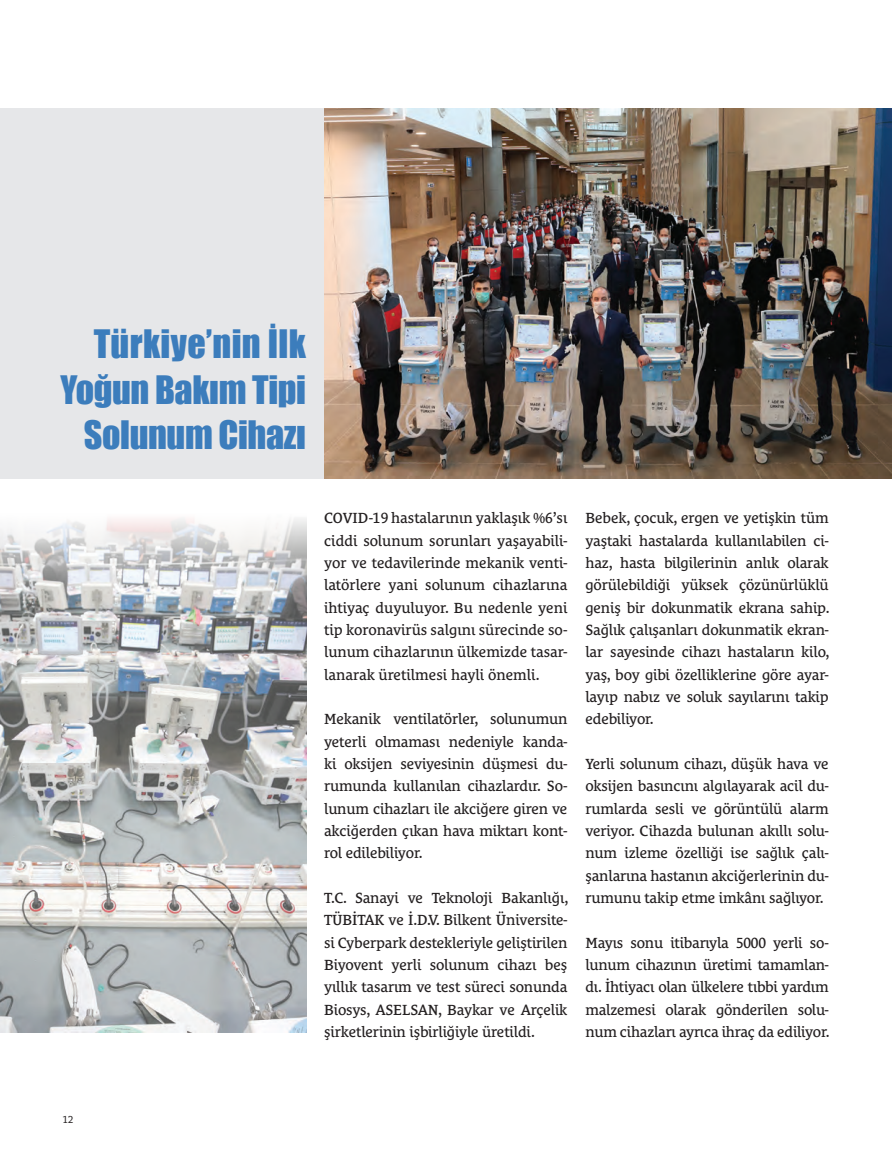
<style>
.page{position:relative;width:892px;height:1168px;background:#fff}
.page>*{position:absolute;margin:0;border:0;box-sizing:border-box;transform-origin:0 0}
.t1{font:36px/45px "Impact";letter-spacing:-.01em;color:#3c7dbc;text-align:right}
.t2{font:15px/22.4px "Le Monde Courrier Pro";letter-spacing:-.01em;color:#231f20;text-align:justify}
.t3{font:10.35px "Le Monde Courrier Pro";color:#231f20}
</style>
<div class="page">
<div style="left:0;top:108px;width:352px;height:370px;background:#e6e7e9"></div>
<img style="left:324px;top:108px;width:567px;height:370px">
<img style="left:0;top:518px;width:306px;height:513px">
<h1 class="t1" style="left:61px;top:321px;width:247px">Türkiye’nin İlk<br>Yoğun Bakım Tipi<br>Solunum Cihazı</h1>
<p class="t2" style="left:324px;top:505px;width:245px">COVID-19 hastalarının yaklaşık %6’sı ciddi solunum sorunları yaşayabili&shy;yor ve tedavilerinde mekanik venti&shy;latörlere yani solunum cihazlarına ihtiyaç duyuluyor. Bu nedenle yeni tip koronavirüs salgını sürecinde so&shy;lunum cihazlarının ülkemizde tasar&shy;lanarak üretilmesi hayli önemli.</p>
<p class="t2" style="left:324px;top:706px;width:245px">Mekanik ventilatörler, solunumun yeterli olmaması nedeniyle kanda&shy;ki oksijen seviyesinin düşmesi du&shy;rumunda kullanılan cihazlardır. So&shy;lunum cihazları ile akciğere giren ve akciğerden çıkan hava miktarı kont&shy;rol edilebiliyor.</p>
<p class="t2" style="left:324px;top:884px;width:245px">T.C. Sanayi ve Teknoloji Bakanlığı, TÜBİTAK ve İ.D.V. Bilkent Üniversite&shy;si Cyberpark destekleriyle geliştirilen Biyovent yerli solunum cihazı beş yıllık tasarım ve test süreci sonunda Biosys, ASELSAN, Baykar ve Arçelik şirketlerinin işbirliğiyle üretildi.</p>
<p class="t2" style="left:585px;top:505px;width:245px">Bebek, çocuk, ergen ve yetişkin tüm yaştaki hastalarda kullanılabilen ci&shy;haz, hasta bilgilerinin anlık olarak görülebildiği yüksek çözünürlüklü geniş bir dokunmatik ekrana sahip.<br>Sağlık çalışanları dokunmatik ekran&shy;lar sayesinde cihazı hastaların kilo, yaş, boy gibi özelliklerine göre ayar&shy;layıp nabız ve soluk sayılarını takip edebiliyor.</p>
<p class="t2" style="left:585px;top:750px;width:245px">Yerli solunum cihazı, düşük hava ve oksijen basıncını algılayarak acil du&shy;rumlarda sesli ve görüntülü alarm veriyor. Cihazda bulunan akıllı solu&shy;num izleme özelliği ise sağlık çalı&shy;şanlarına hastanın akciğerlerinin du&shy;rumunu takip etme imkânı sağlıyor.</p>
<p class="t2" style="left:585px;top:929px;width:245px">Mayıs sonu itibarıyla 5000 yerli so&shy;lunum cihazının üretimi tamamlan&shy;dı. İhtiyacı olan ülkelere tıbbi yardım malzemesi olarak gönderilen solu&shy;num cihazları ayrıca ihraç da ediliyor.</p>
<p class="t3" style="left:63px;top:1110px;width:12px">12</p>
</div>
